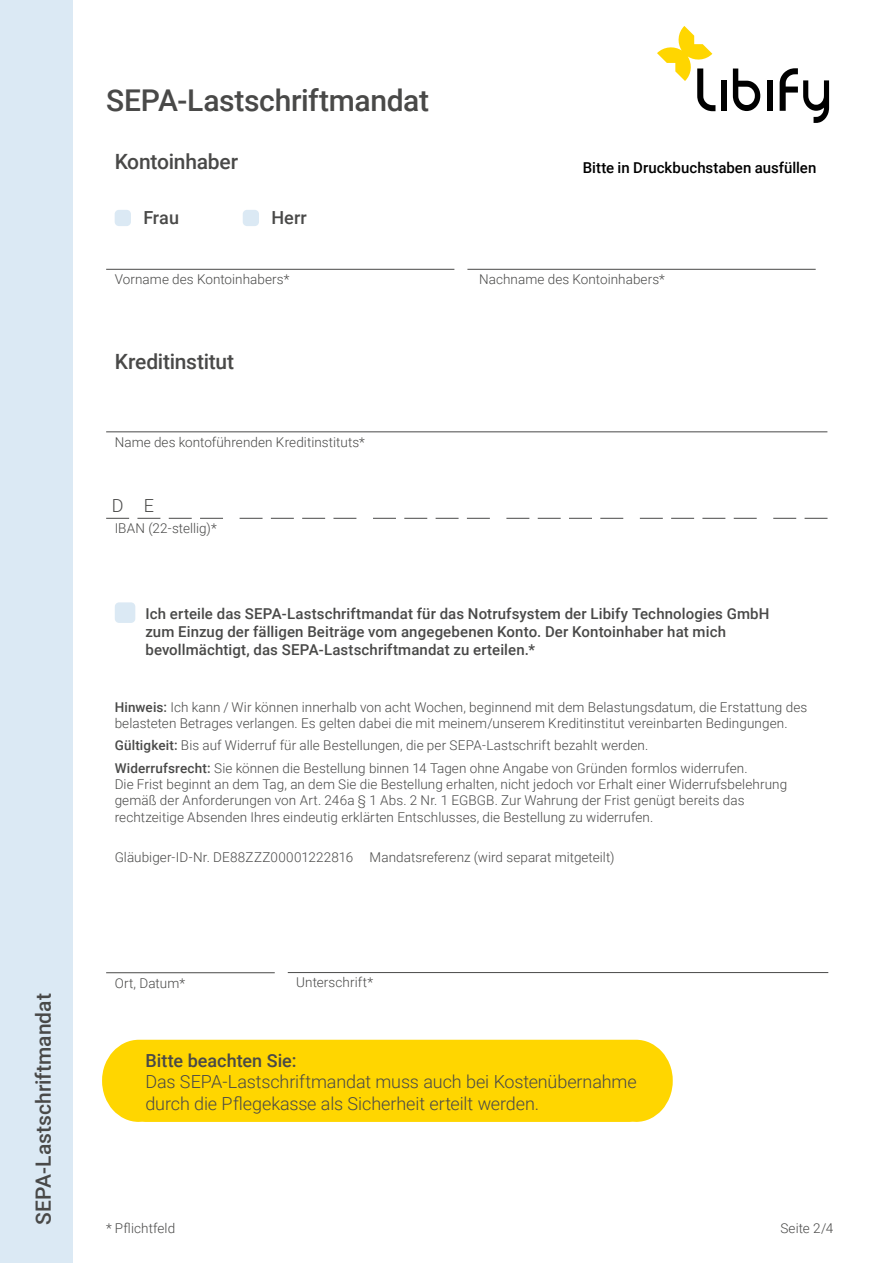
<style>
.page{position:relative;width:893px;height:1263px;background:#fff}
.page>*{position:absolute;margin:0;border:0;box-sizing:border-box;transform-origin:0 0}
.t1{font:500 30px "Roboto";letter-spacing:-.01em;color:#494948}
.t2{font:500 21px "Roboto";letter-spacing:-.005em;color:#494948}
.t3{font:300 18px/21.6px "Roboto";letter-spacing:-.005em;color:#494948}
.t4{font:500 18px "Roboto";color:#494948}
.t5{font:500 15px/18px "Roboto";letter-spacing:.01em;color:#494948}
.t6{font:500 15px "Roboto";color:#000}
.t7{font:300 13.5px/16.2px "Roboto";letter-spacing:.005em;color:#494948}
.s1{font-weight:500}
</style>
<div class="page">
<div style="left:0;top:0;width:72px;height:1263px;background:#dbe9f4"></div>
<div style="left:721px;top:81px;width:6px;height:30px;background:#000"></div>
<svg style="left:733px;top:69px;width:27px;height:42px"></svg>
<div style="left:766px;top:81px;width:6px;height:30px;background:#000"></div>
<svg style="left:657px;top:26px;width:58px;height:85px"></svg>
<svg style="left:780px;top:68px;width:49px;height:55px"></svg>
<hr style="left:106px;top:972px;width:169px;height:1px;background:#494948">
<hr style="left:288px;top:972px;width:540px;height:1px;background:#494948">
<div style="left:115px;top:602px;width:20px;height:21px;background:#dbe9f4;border-radius:4px"></div>
<hr style="left:467px;top:269px;width:349px;height:1px;background:#494948">
<hr style="left:106px;top:269px;width:348px;height:1px;background:#494948">
<hr style="left:106px;top:431px;width:721px;height:1px;background:#494948">
<svg style="left:106px;top:518px;width:23px;height:1px"></svg>
<svg style="left:137px;top:518px;width:23px;height:1px"></svg>
<svg style="left:169px;top:518px;width:23px;height:1px"></svg>
<svg style="left:200px;top:518px;width:23px;height:1px"></svg>
<svg style="left:240px;top:518px;width:23px;height:1px"></svg>
<svg style="left:271px;top:518px;width:23px;height:1px"></svg>
<svg style="left:302px;top:518px;width:23px;height:1px"></svg>
<svg style="left:333px;top:518px;width:23px;height:1px"></svg>
<svg style="left:373px;top:518px;width:23px;height:1px"></svg>
<svg style="left:404px;top:518px;width:23px;height:1px"></svg>
<svg style="left:436px;top:518px;width:23px;height:1px"></svg>
<svg style="left:467px;top:518px;width:23px;height:1px"></svg>
<svg style="left:506px;top:518px;width:23px;height:1px"></svg>
<svg style="left:538px;top:518px;width:23px;height:1px"></svg>
<svg style="left:569px;top:518px;width:23px;height:1px"></svg>
<svg style="left:600px;top:518px;width:23px;height:1px"></svg>
<svg style="left:640px;top:518px;width:23px;height:1px"></svg>
<svg style="left:671px;top:518px;width:23px;height:1px"></svg>
<svg style="left:702px;top:518px;width:23px;height:1px"></svg>
<svg style="left:734px;top:518px;width:23px;height:1px"></svg>
<svg style="left:773px;top:518px;width:23px;height:1px"></svg>
<svg style="left:805px;top:518px;width:22px;height:1px"></svg>
<div style="left:115px;top:210px;width:16px;height:16px;background:#dbe9f4;border-radius:4px"></div>
<div style="left:243px;top:210px;width:16px;height:16px;background:#dbe9f4;border-radius:4px"></div>
<div style="left:102px;top:1040px;width:571px;height:82px;background:#ffd600"></div>
<h2 class="t2" style="left:29px;top:1225px;width:233px;rotate:-90deg">SEPA-Lastschriftmandat</h2>
<h1 class="t1" style="left:106px;top:80px;width:324px">SEPA-Lastschriftmandat</h1>
<h2 class="t2" style="left:115px;top:147px;width:125px">Kontoinhaber</h2>
<h3 class="t4" style="left:143px;top:205px;width:37px">Frau</h3>
<h3 class="t4" style="left:271px;top:205px;width:37px">Herr</h3>
<p class="t6" style="left:583px;top:157px;width:235px">Bitte in Druckbuchstaben ausfüllen</p>
<p class="t7" style="left:115px;top:271px;width:176px">Vorname des Kontoinhabers*</p>
<p class="t7" style="left:479px;top:271px;width:187px">Nachname des Kontoinhabers*</p>
<h2 class="t2" style="left:115px;top:347px;width:121px">Kreditinstitut</h2>
<p class="t7" style="left:115px;top:433px;width:252px">Name des kontoführenden Kreditinstituts*</p>
<h3 class="t3" style="left:112px;top:494px;width:13px">D</h3>
<h3 class="t3" style="left:144px;top:494px;width:12px">E</h3>
<p class="t7" style="left:115px;top:520px;width:104px">IBAN (22-stellig)*</p>
<p class="t5" style="left:145px;top:604px;width:626px">Ich erteile das SEPA-Lastschriftmandat für das Notrufsystem der Libify Technologies GmbH zum Einzug der fälligen Beiträge vom angegebenen Konto. Der Kontoinhaber hat mich bevollmächtigt, das SEPA-Lastschriftmandat zu erteilen.*</p>
<p class="t7" style="left:115px;top:698px;width:694px"><span class="s1">Hinweis:</span> Ich kann / Wir können innerhalb von acht Wochen, beginnend mit dem Belastungsdatum, die Erstattung des belasteten Betrages verlangen. Es gelten dabei die mit meinem/unserem Kreditinstitut vereinbarten Bedingungen.</p>
<p class="t7" style="left:115px;top:734px;width:634px;line-height:22.5px"><span class="s1">Gültigkeit:</span> Bis auf Widerruf für alle Bestellungen, die per SEPA-Lastschrift bezahlt werden.<br><span class="s1">Widerrufsrecht:</span> Sie können die Bestellung binnen 14 Tagen ohne Angabe von Gründen formlos widerrufen.</p>
<p class="t7" style="left:115px;top:776px;width:674px">Die Frist beginnt an dem Tag, an dem Sie die Bestellung erhalten, nicht jedoch vor Erhalt einer Widerrufsbelehrung gemäß der Anforderungen von Art. 246a § 1 Abs. 2 Nr. 1 EGBGB. Zur Wahrung der Frist genügt bereits das rechtzeitige Absenden Ihres eindeutig erklärten Entschlusses, die Bestellung zu widerrufen.</p>
<p class="t7" style="left:115px;top:849px;width:501px">Gläubiger-ID-Nr. DE88ZZZ00001222816 Mandatsreferenz (wird separat mitgeteilt)</p>
<p class="t7" style="left:115px;top:974px;width:72px">Ort, Datum*</p>
<p class="t7" style="left:296px;top:973px;width:78px">Unterschrift*</p>
<h3 class="t4" style="left:145px;top:1047px;width:153px">Bitte beachten Sie:</h3>
<h3 class="t3" style="left:145px;top:1070px;width:493px">Das SEPA-Lastschriftmandat muss auch bei Kostenübernahme durch die Pflegekasse als Sicherheit erteilt werden.</h3>
<p class="t7" style="left:106px;top:1220px;width:70px">* Pflichtfeld</p>
<p class="t7" style="left:780px;top:1220px;width:55px">Seite 2/4</p>
</div>
